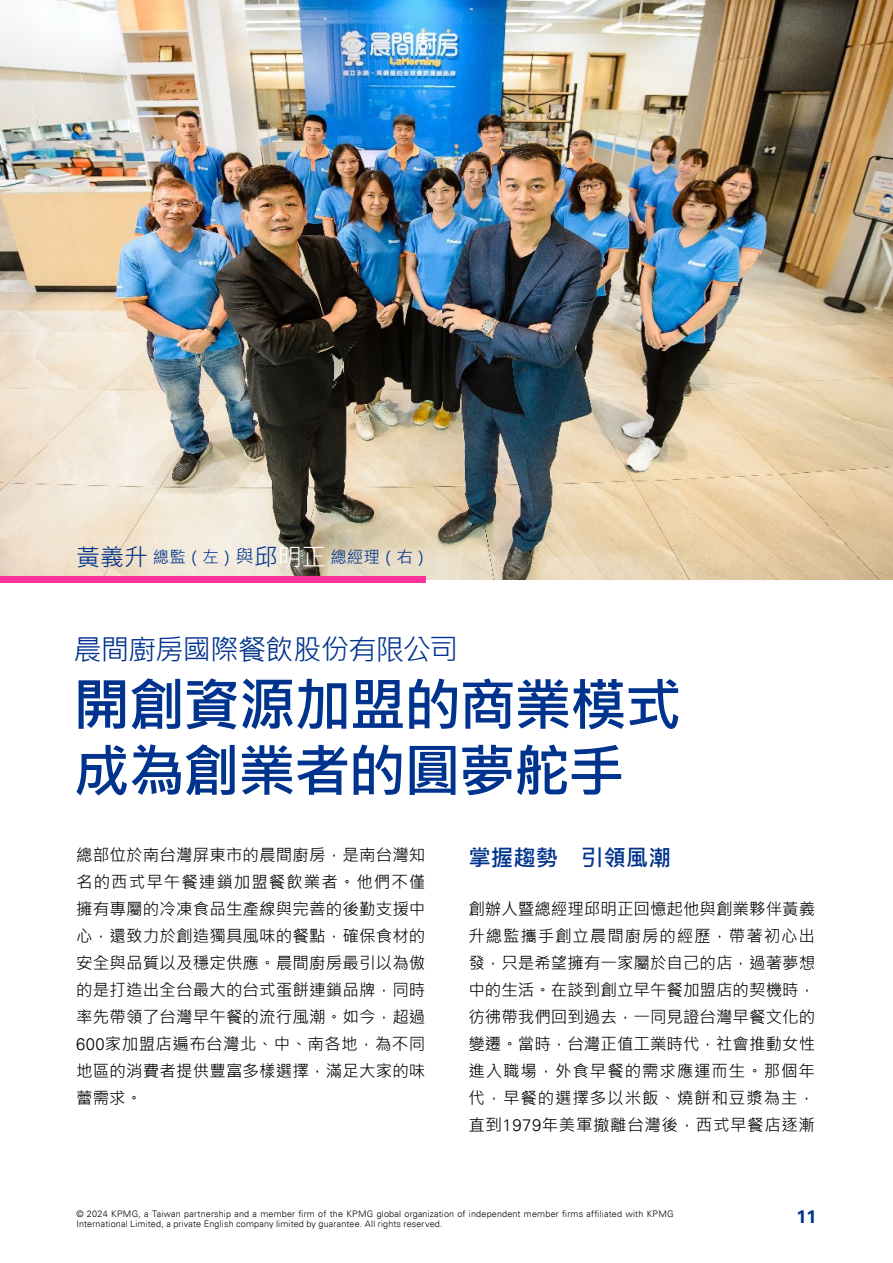
<style>
.page{position:relative;width:893px;height:1263px;background:#fff}
.page>*{position:absolute;margin:0;border:0;box-sizing:border-box;transform-origin:0 0}
.t1{font:700 57px/66px "Microsoft Jheng Hei";letter-spacing:-.035em;color:#00338d}
.t2{font:28.5px "Microsoft Jheng Hei";letter-spacing:-.04em;color:#00338d}
.t3{font:700 22.5px "Microsoft Jheng Hei";color:#00338d}
.t4{font:700 18px "Univers";color:#00338d}
.t5{font:16.5px/27px "Microsoft Jheng Hei";letter-spacing:.03em;color:#000;text-align:justify}
.t6{font:16.5px "Microsoft Jheng Hei";color:#00338d}
.t7{font:300 9px/10.5px "Univers";letter-spacing:.02em;color:#000}
.s1{font-size:24px}
.s2{font-size:18.45px}
.s3{font-size:24px;color:#fff}
.s4{font-family:"Univers";font-weight:300}
</style>
<div class="page">
<img style="left:0;top:0;width:893px;height:580px">
<div style="left:0;top:576px;width:425px;height:7px;background:#fd349c"></div>
<p class="t6" style="left:76px;top:546px;width:355px"><span class="s1">黃義升</span>總監（左）<span class="s2">與</span><span class="s1">邱</span><span class="s3">明正</span>總經理（右）</p>
<h2 class="t2" style="left:73px;top:632px;width:386px">晨間廚房國際餐飲股份有限公司</h2>
<h1 class="t1" style="left:73px;top:672px;width:610px">開創資源加盟的商業模式成為創業者的圓夢舵手</h1>
<p class="t5" style="left:76px;top:841px;width:351px">總部位於南台灣屏東市的晨間廚房，是南台灣知名的西式早午餐連鎖加盟餐飲業者。他們不僅擁有專屬的冷凍食品生產線與完善的後勤支援中心，還致力於創造獨具風味的餐點，確保食材的安全與品質以及穩定供應。晨間廚房最引以為傲的是打造出全台最大的台式蛋餅連鎖品牌，同時率先帶領了台灣早午餐的流行風潮。如今，超過<span class="s4">600</span>家加盟店遍布台灣北、中、南各地，為不同地區的消費者提供豐富多樣選擇，滿足大家的味蕾需求。</p>
<h3 class="t3" style="left:468px;top:843px;width:204px">掌握趨勢　引領風潮</h3>
<p class="t5" style="left:468px;top:895px;width:348px">創辦人暨總經理邱明正回憶起他與創業夥伴黃義升總監攜手創立晨間廚房的經歷，帶著初心出發，只是希望擁有一家屬於自己的店，過著夢想中的生活。在談到創立早午餐加盟店的契機時，彷彿帶我們回到過去，一同見證台灣早餐文化的變遷。當時，台灣正值工業時代，社會推動女性進入職場，外食早餐的需求應運而生。那個年代，早餐的選擇多以米飯、燒餅和豆漿為主，直到<span class="s4">1979</span>年美軍撤離台灣後，西式早餐店逐漸</p>
<p class="t7" style="left:76px;top:1208px;width:599px">© 2024 KPMG, a Taiwan partnership and a member firm of the KPMG global organization of independent member firms affiliated with KPMG<br>International Limited, a private English company limited by guarantee. All rights reserved.</p>
<p class="t4" style="left:796px;top:1206px;width:22px">11</p>
</div>
